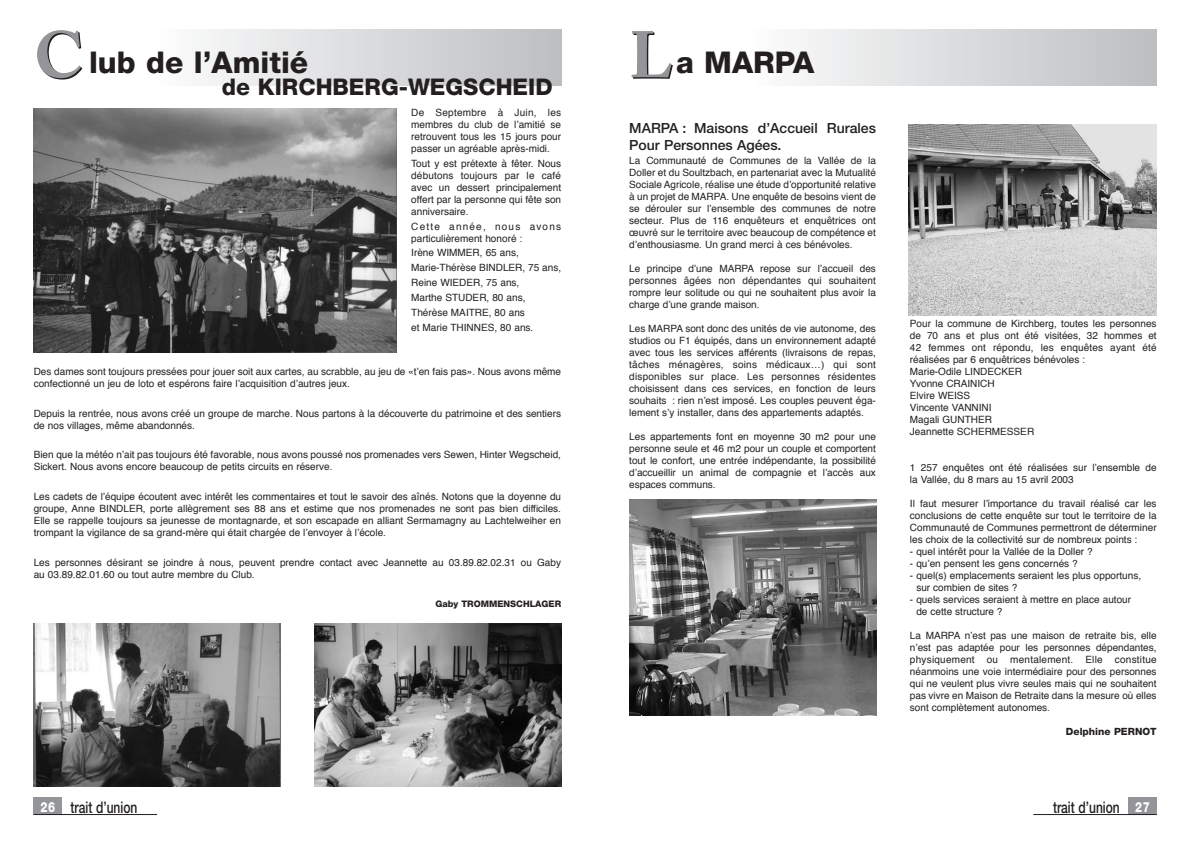
<style>
.page{position:relative;width:1191px;height:842px;background:#fff}
.page>*{position:absolute;margin:0;border:0;box-sizing:border-box;transform-origin:0 0}
.t1{font:800 30px "Helvetica Neue";color:#231f20}
.t2{font:800 23px "Helvetica Neue";color:#231f20}
.t3{font:500 16px "Helvetica Neue";color:#231f20;scale:.75 1}
.t4{font:500 14px/16.8px "Helvetica Neue";color:#231f20}
.t5{font:10px/12px "Helvetica";color:#231f20}
.t6{font:800 10px "Helvetica Neue";color:#231f20}
.t7{font:800 9px "Helvetica Neue";color:#231f20}
.s1{font-family:"Adobe Caslon";font-weight:700;font-size:65px;color:#939598}
.s2{font-weight:800;font-size:14px;color:#fff}
</style>
<div class="page">
<div style="left:1128px;top:797px;width:28px;height:17px;background:#939598"></div>
<hr style="left:1033px;top:814px;width:123px;height:1px;background:#231f20">
<div style="left:752px;top:29px;width:404px;height:57px;background:linear-gradient(to right,#fcfcfc,#bdbfc1)"></div>
<img style="left:908px;top:124px;width:248px;height:191px">
<img style="left:630px;top:499px;width:247px;height:216px">
<div style="left:34px;top:797px;width:28px;height:17px;background:#939598"></div>
<hr style="left:34px;top:814px;width:123px;height:1px;background:#231f20">
<img style="left:34px;top:109px;width:362px;height:243px">
<div style="left:157px;top:29px;width:404px;height:57px;background:linear-gradient(to right,#fcfcfc,#bdbfc1)"></div>
<img style="left:34px;top:623px;width:246px;height:163px">
<img style="left:315px;top:623px;width:246px;height:163px">
<h1 class="t1" style="left:34px;top:52px;width:276px"><span class="s1">C</span> lub de l’Amitié</h1>
<h2 class="t2" style="left:222px;top:79px;width:332px">de KIRCHBERG-WEGSCHEID</h2>
<p class="t5" style="left:411px;top:107px;width:151px;text-align:justify">De Septembre à Juin, les membres du club de l’amitié se retrouvent tous les 15 jours pour passer un agréable après-midi.</p>
<p class="t5" style="left:411px;top:158px;width:151px;text-align:justify">Tout y est prétexte à fêter. Nous débutons toujours par le café avec un dessert principalement offert par la personne qui fête son anniversaire.</p>
<p class="t5" style="left:411px;top:221px;width:151px">Cette année, nous avons particulièrement honoré :</p>
<p class="t5" style="left:411px;top:246px;width:151px;line-height:14.8px">Irène WIMMER, 65 ans,<br>Marie-Thérèse BINDLER, 75 ans,<br>Reine WIEDER, 75 ans,<br>Marthe STUDER, 80 ans,<br>Thérèse MAITRE, 80 ans<br>et Marie THINNES, 80 ans.</p>
<p class="t5" style="left:34px;top:366px;width:529px">Des dames sont toujours pressées pour jouer soit aux cartes, au scrabble, au jeu de «t’en fais pas». Nous avons même confectionné un jeu de loto et espérons faire l’acquisition d’autres jeux.</p>
<p class="t5" style="left:34px;top:408px;width:529px">Depuis la rentrée, nous avons créé un groupe de marche. Nous partons à la découverte du patrimoine et des sentiers de nos villages, même abandonnés.</p>
<p class="t5" style="left:34px;top:450px;width:529px">Bien que la météo n’ait pas toujours été favorable, nous avons poussé nos promenades vers Sewen, Hinter Wegscheid,<br>Sickert. Nous avons encore beaucoup de petits circuits en réserve.</p>
<p class="t5" style="left:34px;top:491px;width:529px;text-align:justify">Les cadets de l’équipe écoutent avec intérêt les commentaires et tout le savoir des aînés. Notons que la doyenne du groupe, Anne BINDLER, porte allègrement ses 88 ans et estime que nos promenades ne sont pas bien difficiles.<br>Elle se rappelle toujours sa jeunesse de montagnarde, et son escapade en alliant Sermamagny au Lachtelweiher en trompant la vigilance de sa grand-mère qui était chargée de l’envoyer à l’école.</p>
<p class="t5" style="left:34px;top:557px;width:529px">Les personnes désirant se joindre à nous, peuvent prendre contact avec Jeannette au 03.89.82.02.31 ou Gaby au 03.89.82.01.60 ou tout autre membre du Club.</p>
<p class="t7" style="left:435px;top:600px;width:127px">Gaby TROMMENSCHLAGER</p>
<h3 class="t3" style="left:41px;top:801px;width:131px"><span class="s2">26</span> trait d’union</h3>
<h1 class="t1" style="left:629px;top:52px;width:186px"><span class="s1">L</span>a MARPA</h1>
<h3 class="t4" style="left:629px;top:121px;width:248px">MARPA : Maisons d’Accueil Rurales<br>Pour Personnes Agées.</h3>
<p class="t5" style="left:629px;top:155px;width:248px;text-align:justify">La Communauté de Communes de la Vallée de la Doller et du Soultzbach, en partenariat avec la Mutualité Sociale Agricole, réalise une étude d’opportunité relative à un projet de MARPA. Une enquête de besoins vient de se dérouler sur l’ensemble des communes de notre secteur. Plus de 116 enquêteurs et enquêtrices ont œuvré sur le territoire avec beaucoup de compétence et d’enthousiasme. Un grand merci à ces bénévoles.</p>
<p class="t5" style="left:629px;top:263px;width:248px;text-align:justify">Le principe d’une MARPA repose sur l’accueil des personnes âgées non dépendantes qui souhaitent rompre leur solitude ou qui ne souhaitent plus avoir la charge d’une grande maison.</p>
<p class="t5" style="left:629px;top:323px;width:248px;text-align:justify">Les MARPA sont donc des unités de vie autonome, des studios ou F1 équipés, dans un environnement adapté avec tous les services afférents (livraisons de repas, tâches ménagères, soins médicaux…) qui sont disponibles sur place. Les personnes résidentes choisissent dans ces services, en fonction de leurs souhaits : rien n’est imposé. Les couples peuvent éga&shy;lement s’y installer, dans des appartements adaptés.</p>
<p class="t5" style="left:629px;top:431px;width:248px;text-align:justify">Les appartements font en moyenne 30 m2 pour une personne seule et 46 m2 pour un couple et comportent tout le confort, une entrée indépendante, la possibilité d’accueillir un animal de compagnie et l’accès aux espaces communs.</p>
<p class="t5" style="left:910px;top:319px;width:248px">Pour la commune de Kirchberg, toutes les personnes de 70 ans et plus ont été visitées, 32 hommes et<br>42 femmes ont répondu, les enquêtes ayant été réalisées par 6 enquêtrices bénévoles :<br>Marie-Odile LINDECKER<br>Yvonne CRAINICH<br>Elvire WEISS<br>Vincente VANNINI<br>Magali GUNTHER<br>Jeannette SCHERMESSER</p>
<p class="t5" style="left:910px;top:463px;width:248px">1 257 enquêtes ont été réalisées sur l’ensemble de la Vallée, du 8 mars au 15 avril 2003</p>
<p class="t5" style="left:910px;top:499px;width:248px;text-align:justify">Il faut mesurer l’importance du travail réalisé car les conclusions de cette enquête sur tout le territoire de la Communauté de Communes permettront de déterminer les choix de la collectivité sur de nombreux points :</p>
<p class="t5" style="left:910px;top:547px;width:184px">- quel intérêt pour la Vallée de la Doller ?</p>
<p class="t5" style="left:910px;top:559px;width:169px">- qu’en pensent les gens concernés ?</p>
<p class="t5" style="left:916px;top:571px;width:226px;text-indent:-6px">- quel(s) emplacements seraient les plus opportuns, sur combien de sites ?</p>
<p class="t5" style="left:916px;top:595px;width:216px;text-indent:-6px">- quels services seraient à mettre en place autour de cette structure ?</p>
<p class="t5" style="left:910px;top:631px;width:248px;text-align:justify">La MARPA n’est pas une maison de retraite bis, elle n’est pas adaptée pour les personnes dépendantes, physiquement ou mentalement. Elle constitue néanmoins une voie intermédiaire pour des personnes qui ne veulent plus vivre seules mais qui ne souhaitent pas vivre en Maison de Retraite dans la mesure où elles sont complètement autonomes.</p>
<p class="t6" style="left:1066px;top:728px;width:92px">Delphine PERNOT</p>
<h3 class="t3" style="left:1053px;top:801px;width:131px">trait d’union <span class="s2">27</span></h3>
</div>
